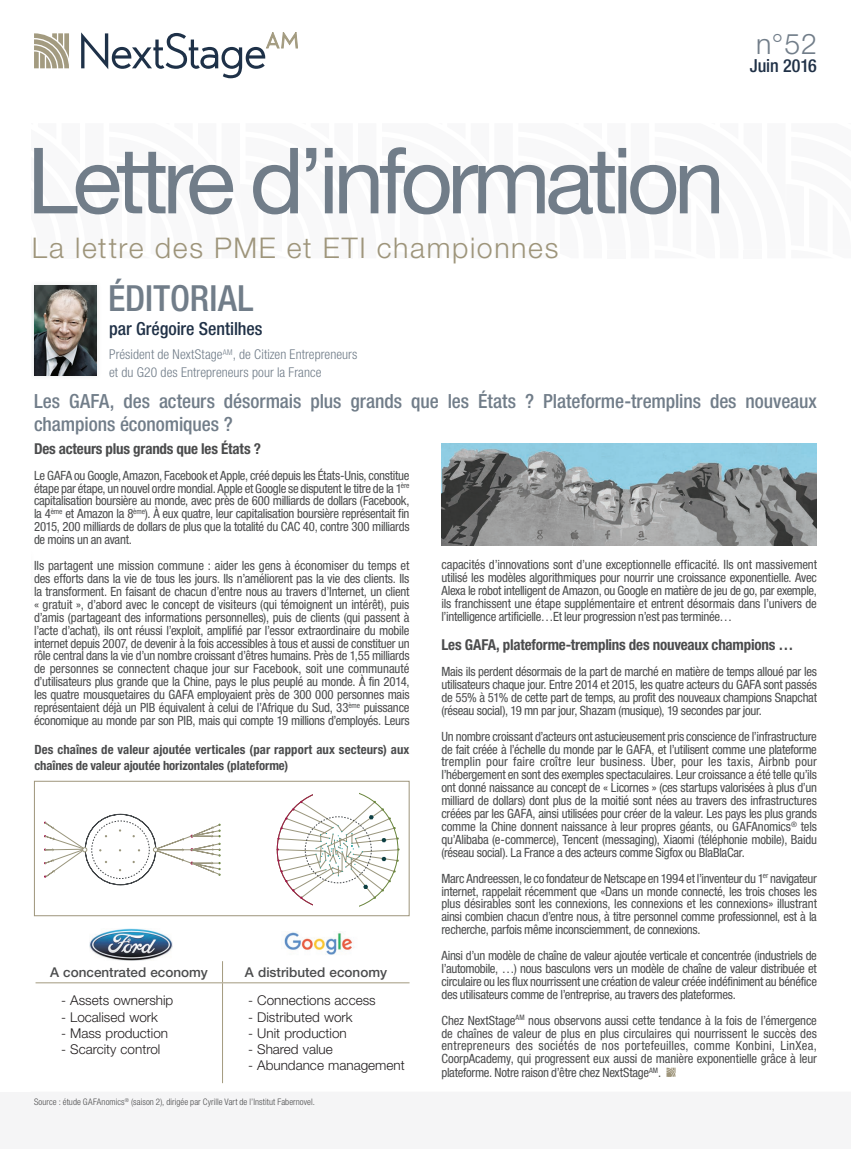
<style>
.page{position:relative;width:851px;height:1149px;background:#fff}
.page>*{position:absolute;margin:0;border:0;box-sizing:border-box;transform-origin:0 0}
.t1{font:91.5px "Helvetica Neue LT Std";letter-spacing:-.06em;color:#717d89}
.t2{font:500 condensed 36px "Helvetica Neue LT Std";color:#717d89}
.t3{font:300 28.5px "Helvetica Neue LT Std";letter-spacing:.055em;color:#9e957b}
.t4{font:300 28.5px "Helvetica Neue LT Std";color:#717d89}
.t5{font:500 condensed 19.5px/23.4px "Helvetica Neue LT Std";letter-spacing:-.005em;color:#717d89}
.t6{font:500 condensed 18px "Helvetica Neue LT Std";letter-spacing:-.005em;color:#203147}
.t7{font:700 condensed 15px "Helvetica Neue LT Std";letter-spacing:-.015em;color:#4b4c4d}
.t8{font:300 13.5px "Helvetica Neue LT Std";color:#231f20}
.t9{font:300 condensed 13.5px/18px "Helvetica Neue LT Std";letter-spacing:.005em;color:#717d89}
.t10{font:500 13.5px "Helvetica Neue LT Std";color:#4b4c4d}
.t11{font:condensed 12.75px/12.9px "Helvetica Neue LT Std";letter-spacing:-.025em;color:#4b4c4d;text-align:justify}
.t12{font:700 condensed 12.75px/15.3px "Helvetica Neue LT Std";color:#4b4c4d}
.t13{font:300 condensed 9px "Helvetica Neue LT Std";letter-spacing:.01em;color:#4b4c4d}
</style>
<div class="page">
<img style="left:33px;top:284px;width:65px;height:93px">
<img style="left:34px;top:285px;width:62px;height:90px">
<svg style="left:34px;top:33px;width:35px;height:35px"></svg>
<svg style="left:81px;top:33px;width:217px;height:45px"></svg>
<hr style="left:0;top:1144px;width:31px;height:4px;background:#f5f5f6">
<div style="left:0;top:1091px;width:31px;height:53px;background:#f5f5f6"></div>
<svg style="left:666px;top:1067px;width:9px;height:9px"></svg>
<svg style="left:44px;top:813px;width:177px;height:71px"></svg>
<svg style="left:276px;top:793px;width:123px;height:114px"></svg>
<div style="left:34px;top:780px;width:375px;height:135px;border:1px solid #9e957b"></div>
<img style="left:441px;top:443px;width:375px;height:102px">
<img style="left:284px;top:931px;width:69px;height:24px">
<img style="left:90px;top:928px;width:83px;height:31px">
<svg style="left:222px;top:961px;width:1px;height:21px"></svg>
<hr style="left:36px;top:982px;width:186px;height:1px;background:#a39a7f">
<hr style="left:222px;top:982px;width:187px;height:1px;background:#a39a7f">
<hr style="left:222px;top:982px;width:1px;height:100px;background:#a39a7f">
<h1 class="t1" style="left:27px;top:126px;width:699px">Lettre d’information</h1>
<h3 class="t3" style="left:32px;top:231px;width:528px">La lettre des PME et ETI championnes</h3>
<h2 class="t2" style="left:108px;top:277px;width:147px">ÉDITORIAL</h2>
<h3 class="t6" style="left:109px;top:317px;width:155px">par Grégoire Sentilhes</h3>
<p class="t9" style="left:109px;top:345px;width:250px">Président de NextStage<sup>AM</sup>, de Citizen Entrepreneurs et du G20 des Entrepreneurs pour la France</p>
<h3 class="t4" style="left:756px;top:27px;width:62px">n°52</h3>
<h3 class="t6" style="left:749px;top:55px;width:69px">Juin 2016</h3>
<h3 class="t5" style="left:34px;top:389px;width:784px">Les GAFA, des acteurs désormais plus grands que les États ? Plateforme-tremplins des nouveaux champions économiques ?</h3>
<p class="t7" style="left:34px;top:439px;width:228px">Des acteurs plus grands que les États ?</p>
<p class="t11" style="left:34px;top:468px;width:377px">Le GAFA ou Google, Amazon, Facebook et Apple, créé depuis les États-Unis, constitue étape par étape, un nouvel ordre mondial. Apple et Google se disputent le titre de la 1<sup>ère </sup>capitalisation boursière au monde, avec près de 600 milliards de dollars (Facebook, la 4<sup>ème</sup> et Amazon la 8<sup>ème</sup>). À eux quatre, leur capitalisation boursière représentait fin 2015, 200 milliards de dollars de plus que la totalité du CAC 40, contre 300 milliards de moins un an avant.</p>
<p class="t11" style="left:34px;top:559px;width:377px">Ils partagent une mission commune : aider les gens à économiser du temps et des efforts dans la vie de tous les jours. Ils n’améliorent pas la vie des clients. Ils la transforment. En faisant de chacun d’entre nous au travers d’Internet, un client « gratuit », d’abord avec le concept de visiteurs (qui témoignent un intérêt), puis d’amis (partageant des informations personnelles), puis de clients (qui passent à l’acte d’achat), ils ont réussi l’exploit, amplifié par l’essor extraordinaire du mobile internet depuis 2007, de devenir à la fois accessibles à tous et aussi de constituer un rôle central dans la vie d’un nombre croissant d’êtres humains. Près de 1,55 milliards de personnes se connectent chaque jour sur Facebook, soit une communauté d’utilisateurs plus grande que la Chine, pays le plus peuplé au monde. À fin 2014, les quatre mousquetaires du GAFA employaient près de 300 000 personnes mais représentaient déjà un PIB équivalent à celui de l’Afrique du Sud, 33<sup>ème</sup> puissance économique au monde par son PIB, mais qui compte 19 millions d’employés. Leurs</p>
<p class="t11" style="left:441px;top:558px;width:377px">capacités d’innovations sont d’une exceptionnelle efficacité. Ils ont massivement utilisé les modèles algorithmiques pour nourrir une croissance exponentielle. Avec Alexa le robot intelligent de Amazon, ou Google en matière de jeu de go, par exemple, ils franchissent une étape supplémentaire et entrent désormais dans l’univers de l’intelligence artificielle…Et leur progression n’est pas terminée…</p>
<p class="t7" style="left:441px;top:635px;width:353px">Les GAFA, plateforme-tremplins des nouveaux champions …</p>
<p class="t11" style="left:441px;top:664px;width:377px">Mais ils perdent désormais de la part de marché en matière de temps alloué par les utilisateurs chaque jour. Entre 2014 et 2015, les quatre acteurs du GAFA sont passés de 55% à 51% de cette part de temps, au profit des nouveaux champions Snapchat (réseau social), 19 mn par jour, Shazam (musique), 19 secondes par jour.</p>
<p class="t11" style="left:441px;top:729px;width:377px">Un nombre croissant d’acteurs ont astucieusement pris conscience de l’infrastructure de fait créée à l’échelle du monde par le GAFA, et l’utilisent comme une plateforme tremplin pour faire croître leur business. Uber, pour les taxis, Airbnb pour l’hébergement en sont des exemples spectaculaires. Leur croissance a été telle qu’ils ont donné naissance au concept de « Licornes » (ces startups valorisées à plus d’un milliard de dollars) dont plus de la moitié sont nées au travers des infrastructures créées par les GAFA, ainsi utilisées pour créer de la valeur. Les pays les plus grands comme la Chine donnent naissance à leur propres géants, ou GAFAnomics<sup>®</sup> tels qu’Alibaba (e-commerce), Tencent (messaging), Xiaomi (téléphonie mobile), Baidu (réseau social). La France a des acteurs comme Sigfox ou BlaBlaCar.</p>
<p class="t11" style="left:441px;top:871px;width:377px">Marc Andreessen, le co fondateur de Netscape en 1994 et l’inventeur du 1<sup>er</sup> navigateur internet, rappelait récemment que «Dans un monde connecté, les trois choses les plus désirables sont les connexions, les connexions et les connexions» illustrant ainsi combien chacun d’entre nous, à titre personnel comme professionnel, est à la recherche, parfois même inconsciemment, de connexions.</p>
<p class="t11" style="left:441px;top:948px;width:377px">Ainsi d’un modèle de chaîne de valeur ajoutée verticale et concentrée (industriels de l’automobile, …) nous basculons vers un modèle de chaîne de valeur distribuée et circulaire ou les flux nourrissent une création de valeur créée indéfiniment au bénéfice des utilisateurs comme de l’entreprise, au travers des plateformes.</p>
<p class="t11" style="left:441px;top:1013px;width:377px">Chez NextStage<sup>AM</sup> nous observons aussi cette tendance à la fois de l’émergence de chaînes de valeur de plus en plus circulaires qui nourrissent le succès des entrepreneurs des sociétés de nos portefeuilles, comme Konbini, LinXea, CoorpAcademy, qui progressent eux aussi de manière exponentielle grâce à leur plateforme. Notre raison d’être chez NextStage<sup>AM</sup>.</p>
<p class="t12" style="left:34px;top:741px;width:376px">Des chaînes de valeur ajoutée verticales (par rapport aux secteurs) aux chaînes de valeur ajoutée horizontales (plateforme)</p>
<p class="t10" style="left:50px;top:963px;width:159px">A concentrated economy</p>
<p class="t10" style="left:245px;top:963px;width:144px">A distributed economy</p>
<p class="t8" style="left:61px;top:991px;width:114px">- Assets ownership</p>
<p class="t8" style="left:61px;top:1008px;width:98px">- Localised work</p>
<p class="t8" style="left:61px;top:1024px;width:109px">- Mass production</p>
<p class="t8" style="left:61px;top:1040px;width:101px">- Scarcity control</p>
<p class="t8" style="left:248px;top:991px;width:129px">- Connections access</p>
<p class="t8" style="left:248px;top:1008px;width:106px">- Distributed work</p>
<p class="t8" style="left:248px;top:1024px;width:100px">- Unit production</p>
<p class="t8" style="left:248px;top:1040px;width:86px">- Shared value</p>
<p class="t8" style="left:248px;top:1056px;width:158px">- Abundance management</p>
<p class="t13" style="left:34px;top:1096px;width:282px">Source : étude GAFAnomics<sup>®</sup> (saison 2), dirigée par Cyrille Vart de l’Institut Fabernovel.</p>
</div>
